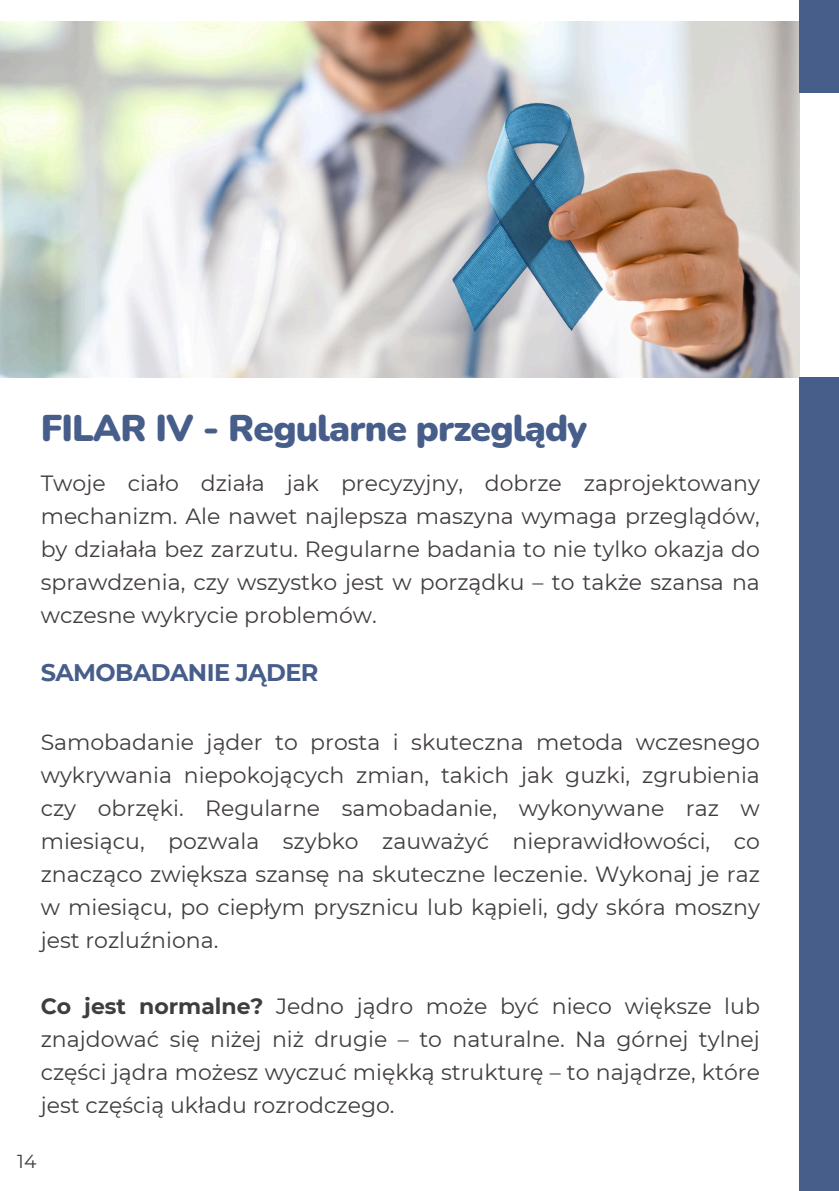
<style>
.page{position:relative;width:839px;height:1191px;background:#fff}
.page>*{position:absolute;margin:0;border:0;box-sizing:border-box;transform-origin:0 0}
.t1{font:900 37.2px "Nunito";letter-spacing:-.025em;color:#475d8a}
.t2{font:700 24px "Montserrat";letter-spacing:-.025em;color:#475d8a}
.t3{font:22px/33px "Montserrat";color:#413d3c;text-align:justify}
.t4{font:18.8px "Montserrat";color:#413d3c}
.s1{font-weight:700}
</style>
<div class="page">
<img style="left:0;top:22px;width:799px;height:355px">
<div style="left:799px;top:377px;width:39px;height:814px;background:#475d8a"></div>
<div style="left:799px;top:0;width:39px;height:92px;background:#475d8a"></div>
<p class="t1" style="left:41px;top:403px;width:548px">FILAR IV - Regularne przeglądy</p>
<p class="t3" style="left:41px;top:467px;width:720px">Twoje ciało działa jak precyzyjny, dobrze zaprojektowany mechanizm. Ale nawet najlepsza maszyna wymaga przeglądów, by działała bez zarzutu. Regularne badania to nie tylko okazja do sprawdzenia, czy wszystko jest w porządku – to także szansa na wczesne wykrycie problemów.</p>
<h2 class="t2" style="left:41px;top:658px;width:279px">SAMOBADANIE JĄDER</h2>
<p class="t3" style="left:41px;top:726px;width:720px">Samobadanie jąder to prosta i skuteczna metoda wczesnego wykrywania niepokojących zmian, takich jak guzki, zgrubienia czy obrzęki. Regularne samobadanie, wykonywane raz w miesiącu, pozwala szybko zauważyć nieprawidłowości, co znacząco zwiększa szansę na skuteczne leczenie. Wykonaj je raz w miesiącu, po ciepłym prysznicu lub kąpieli, gdy skóra moszny jest rozluźniona.</p>
<p class="t3" style="left:41px;top:990px;width:720px"><span class="s1">Co jest normalne?</span> Jedno jądro może być nieco większe lub znajdować się niżej niż drugie – to naturalne. Na górnej tylnej części jądra możesz wyczuć miękką strukturę – to najądrze, które jest częścią układu rozrodczego.</p>
<h1 class="t4" style="left:17px;top:1150px;width:21px">14</h1>
</div>
